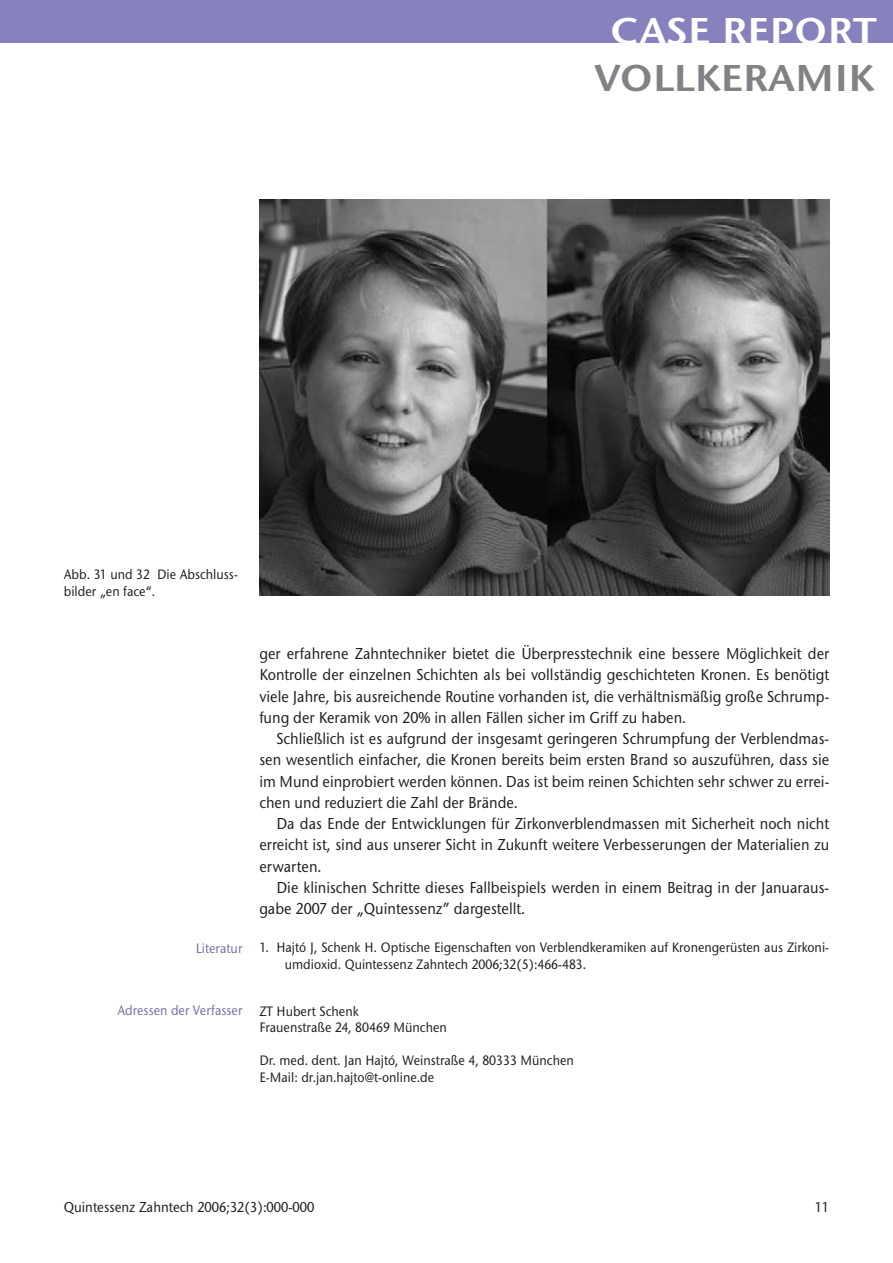
<style>
.page{position:relative;width:893px;height:1263px;background:#fff}
.page>*{position:absolute;margin:0;border:0;box-sizing:border-box;transform-origin:0 0}
.t1{font:39px "Stone Sans Itc T Semi";color:#808285;scale:1.1 1}
.t2{font:39px "Stone Sans Itc T Semi";color:#fff;scale:1.1 1}
.t3{font:500 16.5px/21.3px "Stone Sans Itc T";color:#231f20;text-align:justify;scale:.9 1}
.t4{font:500 15px "Stone Sans Itc T";color:#231f20;scale:.9 1}
.t5{font:500 14.25px/16.5px "Stone Sans Itc T";color:#231f20;scale:.9 1}
.t6{font:500 14.25px "Stone Sans Itc T";color:#7770a6;scale:.9 1}
</style>
<div class="page">
<svg style="left:0;top:0;width:893px;height:596px"></svg>
<svg style="left:681px;top:44px;width:183px;height:150px"></svg>
<h1 class="t2" style="left:610px;top:15px;width:243px">CASE REPORT</h1>
<h1 class="t1" style="left:594px;top:63px;width:256px">VOLLKERAMIK</h1>
<p class="t5" style="left:64px;top:567px;width:195px">Abb. 31 und 32 Die Abschluss&shy;bilder „en face“.</p>
<p class="t6" style="left:196px;top:942px;width:53px">Literatur</p>
<p class="t6" style="left:117px;top:1005px;width:140px">Adressen der Verfasser</p>
<p class="t3" style="left:259px;top:644px;width:635px">ger erfahrene Zahntechniker bietet die Überpresstechnik eine bessere Möglichkeit der Kontrolle der einzelnen Schichten als bei vollständig geschichteten Kronen. Es benötigt viele Jahre, bis ausreichende Routine vorhanden ist, die verhältnismäßig große Schrump&shy;fung der Keramik von 20% in allen Fällen sicher im Griff zu haben.</p>
<p class="t3" style="left:259px;top:729px;width:635px;text-indent:17px">Schließlich ist es aufgrund der insgesamt geringeren Schrumpfung der Verblendmas&shy;sen wesentlich einfacher, die Kronen bereits beim ersten Brand so auszuführen, dass sie im Mund einprobiert werden können. Das ist beim reinen Schichten sehr schwer zu errei&shy;chen und reduziert die Zahl der Brände.</p>
<p class="t3" style="left:259px;top:814px;width:635px;text-indent:17px">Da das Ende der Entwicklungen für Zirkonverblendmassen mit Sicherheit noch nicht erreicht ist, sind aus unserer Sicht in Zukunft weitere Verbesserungen der Materialien zu erwarten.</p>
<p class="t3" style="left:259px;top:878px;width:635px;text-indent:17px">Die klinischen Schritte dieses Fallbeispiels werden in einem Beitrag in der Januaraus&shy;gabe 2007 der „Quintessenz” dargestellt.</p>
<p class="t5" style="left:285px;top:940px;width:606px;text-indent:-26px">1. Hajtó J, Schenk H. Optische Eigenschaften von Verblendkeramiken auf Kronengerüsten aus Zirkoni&shy;umdioxid. Quintessenz Zahntech 2006;32(5):466-483.</p>
<p class="t5" style="left:259px;top:1004px;width:210px">ZT Hubert Schenk<br>Frauenstraße 24, 80469 München</p>
<p class="t5" style="left:259px;top:1054px;width:351px">Dr. med. dent. Jan Hajtó, Weinstraße 4, 80333 München<br>E-Mail: dr.jan.hajto@t-online.de</p>
<p class="t4" style="left:64px;top:1201px;width:280px">Quintessenz Zahntech 2006;32(3):000-000</p>
<p class="t4" style="left:815px;top:1201px;width:18px">11</p>
</div>
